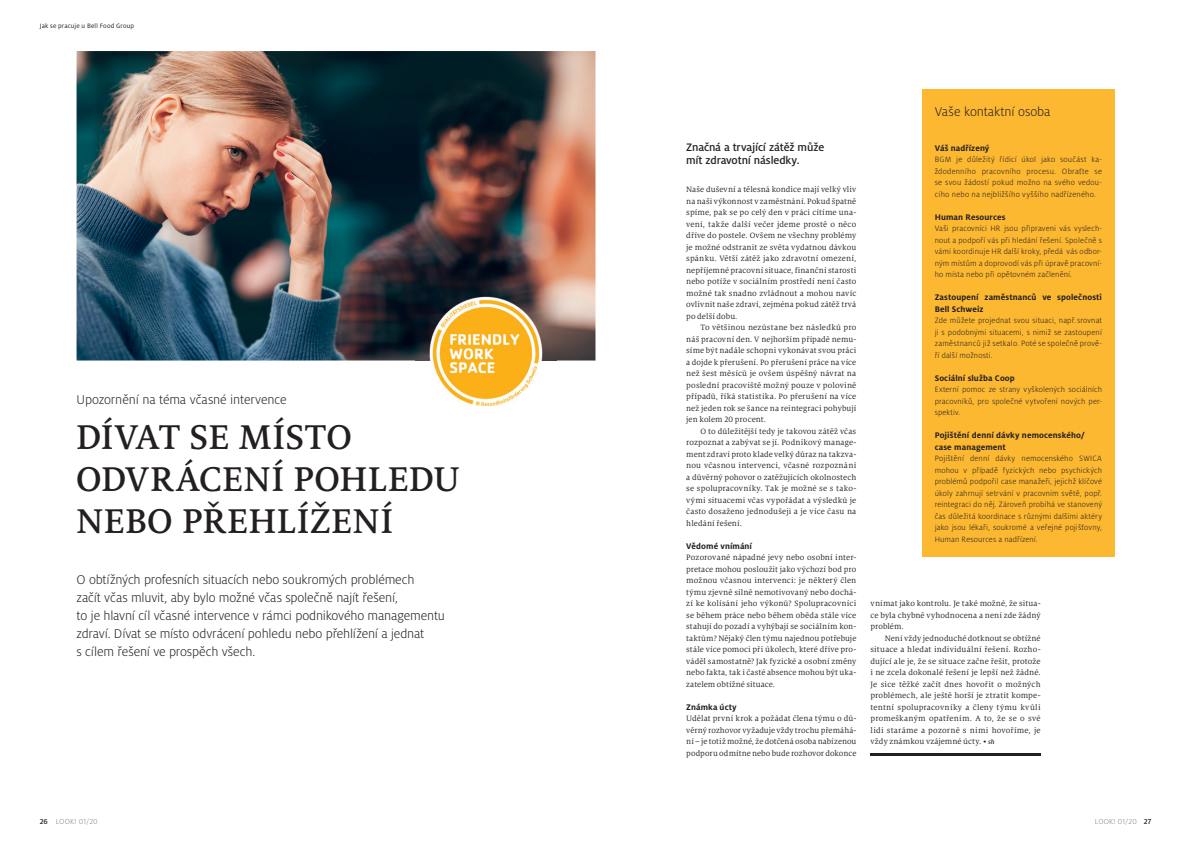
<style>
.page{position:relative;width:1191px;height:842px;background:#fff}
.page>*{position:absolute;margin:0;border:0;box-sizing:border-box;transform-origin:0 0}
.t1{font:500 38px/42px "Milo Serif Pro";letter-spacing:.005em;color:#231f20}
.t2{font:300 14px/18px "Milo Pro";letter-spacing:-.01em;color:#231f20}
.t3{font:500 12px/12.5px "Milo Pro";letter-spacing:-.015em;color:#231f20}
.t4{font:700 9px/11.5px "Milo Pro";letter-spacing:.015em;color:#231f20}
.t5{font:8.5px/11.5px "Milo Serif Pro";letter-spacing:.01em;color:#231f20;text-align:justify}
.t6{font:300 8.5px/11.5px "Milo Pro";letter-spacing:.015em;color:#231f20;text-align:justify}
.t7{font:300 8px "Milo Pro";letter-spacing:.025em;color:#808285}
.t8{font:7px "Milo Pro";letter-spacing:.02em;color:#231f20}
.s1{font-weight:500;color:#231f20}
.s2{font-weight:500;font-style:italic;font-size:7px}
</style>
<div class="page">
<img style="left:77px;top:51px;width:518px;height:309px">
<img style="left:415px;top:283px;width:141px;height:124px">
<div style="left:922px;top:89px;width:192px;height:468px;background:#fdb831"></div>
<hr style="left:870px;top:754px;width:170px;height:2px;background:#231f20">
<p class="t8" style="left:40px;top:22px;width:96px">Jak se pracuje u Bell Food Group</p>
<h2 class="t2" style="left:77px;top:391px;width:212px">Upozornění na téma včasné intervence</h2>
<h1 class="t1" style="left:76px;top:416px;width:385px">DÍVAT SE MÍSTO<br>ODVRÁCENÍ POHLEDU<br>NEBO PŘEHLÍŽENÍ</h1>
<p class="t2" style="left:77px;top:571px;width:370px">O obtížných profesních situacích nebo soukromých problémech<br>začít včas mluvit, aby bylo možné včas společně najít řešení,<br>to je hlavní cíl včasné intervence v rámci podnikového managementu zdraví. Dívat se místo odvrácení pohledu nebo přehlížení a jednat<br>s cílem řešení ve prospěch všech.</p>
<p class="t7" style="left:40px;top:817px;width:60px"><span class="s1">26</span> LOOK! 01/20</p>
<h3 class="t3" style="left:686px;top:141px;width:140px">Značná a trvající zátěž může mít zdravotní následky.</h3>
<p class="t5" style="left:686px;top:184px;width:172px">Naše duševní a tělesná kondice mají velký vliv na naši výkonnost v zaměstnání. Pokud špatně spíme, pak se po celý den v práci cítíme una&shy;vení, takže další večer jdeme prostě o něco dříve do postele. Ovšem ne všechny problémy je možné odstranit ze světa vydatnou dávkou spánku. Větší zátěž jako zdravotní omezení, nepříjemné pracovní situace, finanční starosti nebo potíže v sociálním prostředí není často možné tak snadno zvládnout a mohou navíc ovlivnit naše zdraví, zejména pokud zátěž trvá po delší dobu.</p>
<p class="t5" style="left:686px;top:322px;width:172px;text-indent:14px">To většinou nezůstane bez následků pro náš pracovní den. V nejhorším případě nemu&shy;síme být nadále schopni vykonávat svou práci a dojde k přerušení. Po přerušení práce na více než šest měsíců je ovšem úspěšný návrat na poslední pracoviště možný pouze v polovině případů, říká statistika. Po přerušení na více než jeden rok se šance na reintegraci pohybují jen kolem 20 procent.</p>
<p class="t5" style="left:686px;top:425px;width:172px;text-indent:14px">O to důležitější tedy je takovou zátěž včas rozpoznat a zabývat se jí. Podnikový manage&shy;ment zdraví proto klade velký důraz na takzva&shy;nou včasnou intervenci, včasné rozpoznání a důvěrný pohovor o zatěžujících okolnostech se spolupracovníky. Tak je možné se s tako&shy;vými situacemi včas vypořádat a výsledků je často dosaženo jednodušeji a je více času na hledání řešení.</p>
<p class="t4" style="left:686px;top:540px;width:67px">Vědomé vnímání</p>
<p class="t5" style="left:686px;top:552px;width:172px">Pozorované nápadné jevy nebo osobní inter&shy;pretace mohou posloužit jako výchozí bod pro možnou včasnou intervenci: je některý člen týmu zjevně silně nemotivovaný nebo dochá&shy;zí ke kolísání jeho výkonů? Spolupracovníci se během práce nebo během oběda stále více stahují do pozadí a vyhýbají se sociálním kon&shy;taktům? Nějaký člen týmu najednou potřebuje stále více pomoci při úkolech, které dříve pro&shy;váděl samostatně? Jak fyzické a osobní změny nebo fakta, tak i časté absence mohou být uka&shy;zatelem obtížné situace.</p>
<p class="t4" style="left:686px;top:701px;width:52px">Známka úcty</p>
<p class="t5" style="left:686px;top:713px;width:172px">Udělat první krok a požádat člena týmu o dů&shy;věrný rozhovor vyžaduje vždy trochu přemáhá&shy;ní – je totiž možné, že dotčená osoba nabízenou podporu odmítne nebo bude rozhovor dokonce</p>
<h2 class="t2" style="left:934px;top:103px;width:117px">Vaše kontaktní osoba</h2>
<p class="t4" style="left:934px;top:142px;width:56px">Váš nadřízený</p>
<p class="t6" style="left:934px;top:154px;width:169px">BGM je důležitý řídicí úkol jako součást ka&shy;ždodenního pracovního procesu. Obraťte se se svou žádostí pokud možno na svého vedou&shy;cího nebo na nejbližšího vyššího nadřízeného.</p>
<p class="t4" style="left:934px;top:211px;width:72px">Human Resources</p>
<p class="t6" style="left:934px;top:223px;width:169px">Vaši pracovníci HR jsou připraveni vás vyslech&shy;nout a podpoří vás při hledání řešení. Společně s vámi koordinuje HR další kroky, předá vás odbor&shy;ným místům a doprovodí vás při úpravě pracovní&shy;ho místa nebo při opětovném začlenění.</p>
<p class="t4" style="left:934px;top:291px;width:169px">Zastoupení zaměstnanců ve společnosti<br>Bell Schweiz</p>
<p class="t6" style="left:934px;top:315px;width:169px">Zde můžete projednat svou situaci, např.srovnat ji s podobnými situacemi, s nimiž se zastoupení zaměstnanců již setkalo. Poté se společně prově&shy;ří další možnosti.</p>
<p class="t4" style="left:934px;top:372px;width:82px">Sociální služba Coop</p>
<p class="t6" style="left:934px;top:384px;width:169px">Externí pomoc ze strany vyškolených sociálních pracovníků, pro společné vytvoření nových per&shy;spektiv.</p>
<p class="t4" style="left:934px;top:429px;width:152px">Pojištění denní dávky nemocenského/ case management</p>
<p class="t6" style="left:934px;top:453px;width:169px">Pojištění denní dávky nemocenského SWICA mohou v případě fyzických nebo psychických problémů podpořil case manažeři, jejichž klíčové úkoly zahrnují setrvání v pracovním světě, popř. reintegraci do něj. Zároveň probíhá ve stanovený čas důležitá koordinace s různými dalšími aktéry jako jsou lékaři, soukromé a veřejné pojišťovny, Human Resources a nadřízení.</p>
<p class="t5" style="left:870px;top:598px;width:172px">vnímat jako kontrolu. Je také možné, že situa&shy;ce byla chybně vyhodnocena a není zde žádný problém.</p>
<p class="t5" style="left:870px;top:632px;width:172px;text-indent:14px">Není vždy jednoduché dotknout se obtížné situace a hledat individuální řešení. Rozho&shy;dující ale je, že se situace začne řešit, protože i ne zcela dokonalé řešení je lepší než žádné.<br>Je sice těžké začít dnes hovořit o možných problémech, ale ještě horší je ztratit kompe&shy;tentní spolupracovníky a členy týmu kvůli promeškaným opatřením. A to, že se o své lidi staráme a pozorně s nimi hovoříme, je vždy známkou vzájemné úcty. • <span class="s2">sh</span></p>
<p class="t7" style="left:1094px;top:817px;width:58px">LOOK! 01/20 <span class="s1">27</span></p>
</div>
